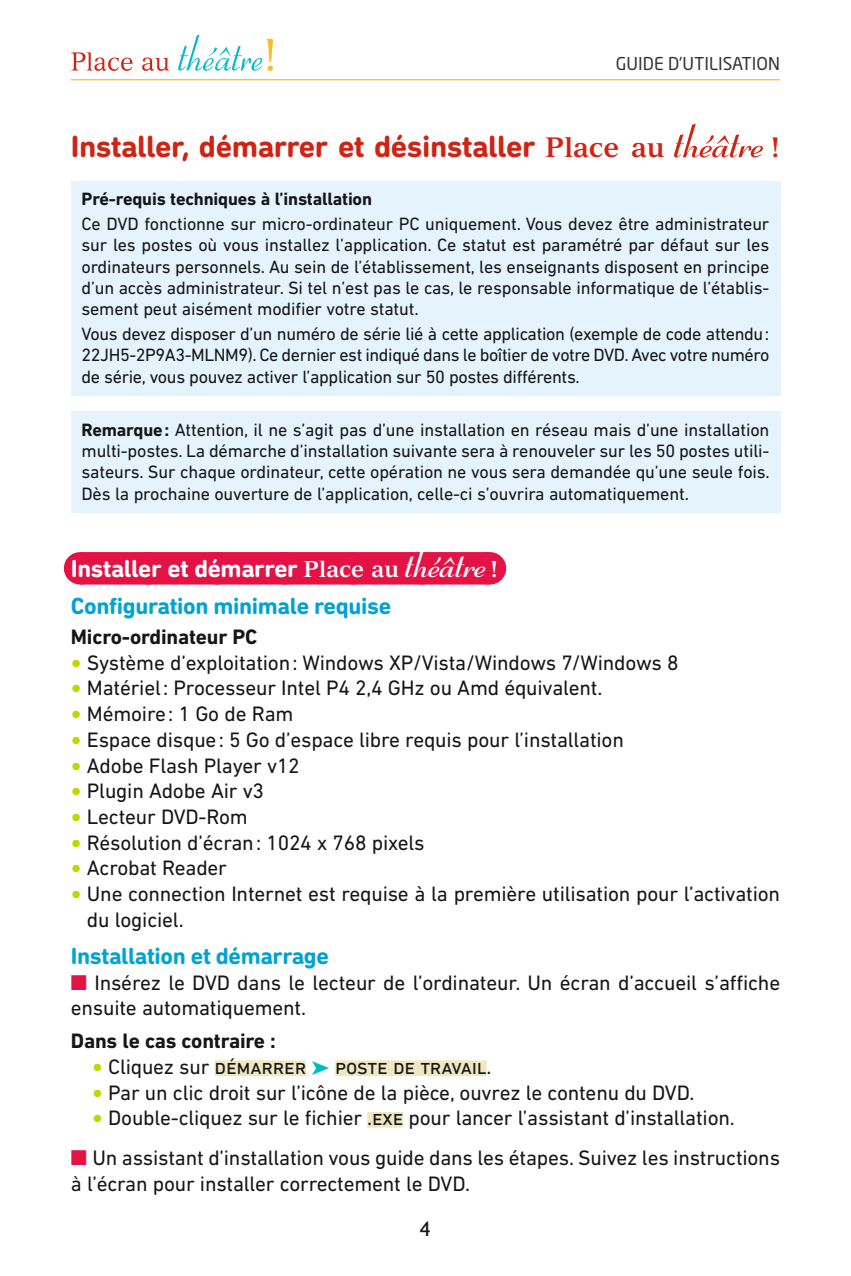
<style>
.page{position:relative;width:851px;height:1276px;background:#fff}
.page>*{position:absolute;margin:0;border:0;box-sizing:border-box;transform-origin:0 0}
.t1{font:700 31.25px "DIN Next Rounded LT Pro";letter-spacing:-.015em;color:#d12314}
.t2{font:700 25px "DIN Next Rounded LT Pro";letter-spacing:-.015em;color:#fff}
.t3{font:700 23.75px "DIN Next Rounded LT Pro";letter-spacing:-.015em;color:#00a3d4}
.t4{font:500 22.5px "Agenda";color:#151616}
.t5{font:21.25px/25.8px "DIN Next LT Pro";letter-spacing:-.01em;color:#151616}
.t6{font:700 21.25px "DIN Next LT Pro";letter-spacing:-.01em;color:#151616}
.t7{font:18px/21.2px "DIN Next LT Pro";letter-spacing:-.01em;color:#151616;text-align:justify}
.t8{font:700 18px "DIN Next LT Pro";letter-spacing:-.01em;color:#151616}
.t9{font:17.5px "Neo Sans Std";color:#333}
.s1{font-family:"Versailles LT Std";font-size:27.5px}
.s2{font-family:"Coronet LT Std";font-size:51.25px}
.s3{font-weight:700}
.s4{font-family:"Versailles LT Std";font-size:22.5px}
.s5{font-family:"Coronet LT Std";font-size:46.25px}
.s6{font-weight:900;color:#bdd800}
.s7{color:#e41346}
.s8{color:#00bcc5}
</style>
<div class="page">
<svg style="left:71px;top:52px;width:99px;height:19px"></svg>
<svg style="left:178px;top:35px;width:95px;height:36px"></svg>
<hr style="left:71px;top:79px;width:709px;height:1px;background:#fdbb20">
<div style="left:80px;top:552px;width:409px;height:32px;background:#e41346"></div>
<svg style="left:153px;top:552px;width:302px;height:1px"></svg>
<hr style="left:489px;top:552px;width:1px;height:32px;background:#e41346">
<div style="left:214px;top:1060px;width:92px;height:16px;background:#efe7c0"></div>
<div style="left:335px;top:1060px;width:151px;height:16px;background:#efe7c0"></div>
<div style="left:367px;top:1112px;width:36px;height:15px;background:#efe7c0"></div>
<div style="left:71px;top:181px;width:709px;height:214px;background:#e4f3fc"></div>
<div style="left:71px;top:411px;width:709px;height:101px;background:#e4f3fc"></div>
<p class="t9" style="left:615px;top:57px;width:166px">GUIDE D’UTILISATION</p>
<h1 class="t1" style="left:71px;top:128px;width:710px">Installer, démarrer et désinstaller <span class="s1">Place au</span> <span class="s2">théâtre</span> <span class="s1">!</span></h1>
<p class="t8" style="left:81px;top:189px;width:292px">Pré-requis techniques à l’installation</p>
<p class="t7" style="left:81px;top:213px;width:689px">Ce DVD fonctionne sur micro-ordinateur PC uniquement. Vous devez être administrateur sur les postes où vous installez l’application. Ce statut est paramétré par défaut sur les ordinateurs personnels. Au sein de l’établissement, les enseignants disposent en principe d’un accès administrateur. Si tel n’est pas le cas, le responsable informatique de l’établis&shy;sement peut aisément modifier votre statut.</p>
<p class="t7" style="left:81px;top:323px;width:689px">Vous devez disposer d’un numéro de série lié à cette application (exemple de code attendu:<br>22JH5-2P9A3-MLNM9). Ce dernier est indiqué dans le boîtier de votre DVD. Avec votre numéro de série, vous pouvez activer l’application sur 50 postes différents.</p>
<p class="t7" style="left:81px;top:419px;width:689px"><span class="s3">Remarque:</span> Attention, il ne s’agit pas d’une installation en réseau mais d’une installation multi-postes. La démarche d’installation suivante sera à renouveler sur les 50 postes utili&shy;sateurs. Sur chaque ordinateur, cette opération ne vous sera demandée qu’une seule fois.<br>Dès la prochaine ouverture de l’application, celle-ci s’ouvrira automatiquement.</p>
<h2 class="t2" style="left:71px;top:554px;width:428px">Installer et démarrer <span class="s4">Place au</span> <span class="s5">théâtre</span> <span class="s4">!</span></h2>
<h3 class="t3" style="left:71px;top:592px;width:322px">Configuration minimale requise</h3>
<p class="t6" style="left:71px;top:624px;width:188px">Micro-ordinateur PC</p>
<p class="t5" style="left:71px;top:649px;width:609px"><span class="s6">•</span> Système d’exploitation: Windows XP/Vista/Windows 7/Windows 8</p>
<p class="t5" style="left:71px;top:675px;width:533px"><span class="s6">•</span> Matériel: Processeur Intel P4 2,4 GHz ou Amd équivalent.</p>
<p class="t5" style="left:71px;top:701px;width:224px"><span class="s6">•</span> Mémoire: 1 Go de Ram</p>
<p class="t5" style="left:71px;top:726px;width:554px"><span class="s6">•</span> Espace disque: 5 Go d’espace libre requis pour l’installation</p>
<p class="t5" style="left:71px;top:752px;width:230px"><span class="s6">•</span> Adobe Flash Player v12</p>
<p class="t5" style="left:71px;top:778px;width:195px"><span class="s6">•</span> Plugin Adobe Air v3</p>
<p class="t5" style="left:71px;top:804px;width:178px"><span class="s6">•</span> Lecteur DVD-Rom</p>
<p class="t5" style="left:71px;top:829px;width:355px"><span class="s6">•</span> Résolution d’écran: 1024 x 768 pixels</p>
<p class="t5" style="left:71px;top:855px;width:157px"><span class="s6">•</span> Acrobat Reader</p>
<p class="t5" style="left:87px;top:881px;width:694px;text-indent:-16px"><span class="s6">•</span> Une connection Internet est requise à la première utilisation pour l’activation du logiciel.</p>
<h3 class="t3" style="left:71px;top:942px;width:259px">Installation et démarrage</h3>
<p class="t5" style="left:71px;top:969px;width:710px"><span class="s7">■</span> Insérez le DVD dans le lecteur de l’ordinateur. Un écran d’accueil s’affiche ensuite automatiquement.</p>
<p class="t6" style="left:71px;top:1028px;width:206px">Dans le cas contraire :</p>
<p class="t5" style="left:92px;top:1053px;width:401px"><span class="s6">•</span> Cliquez sur démarrer <span class="s8">➤</span> poste de travail.</p>
<p class="t5" style="left:92px;top:1079px;width:603px"><span class="s6">•</span> Par un clic droit sur l’icône de la pièce, ouvrez le contenu du DVD.</p>
<p class="t5" style="left:92px;top:1105px;width:644px"><span class="s6">•</span> Double-cliquez sur le fichier .exe pour lancer l’assistant d’installation.</p>
<p class="t5" style="left:71px;top:1145px;width:710px"><span class="s7">■</span> Un assistant d’installation vous guide dans les étapes. Suivez les instructions à l’écran pour installer correctement le DVD.</p>
<p class="t4" style="left:420px;top:1221px;width:13px">4</p>
</div>
